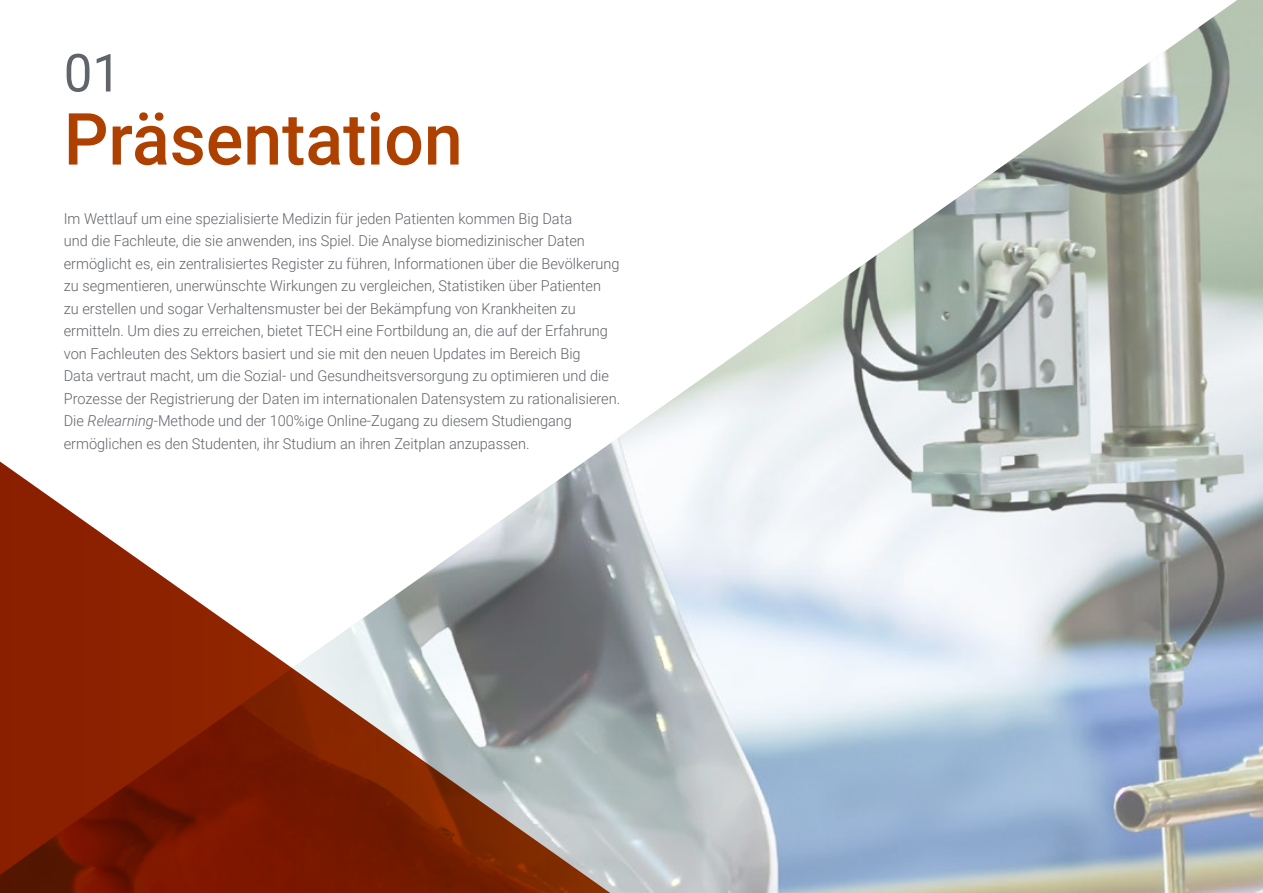
<style>
.page{position:relative;width:1263px;height:893px;background:#fff}
.page>*{position:absolute;margin:0;border:0;box-sizing:border-box;transform-origin:0 0}
.t1{font:500 72px "Roboto";color:#ae4000}
.t2{font:52.5px "Roboto";color:#61646a}
.t3{font:300 15px/22.5px "Roboto";color:#61646a}
.s1{font-style:italic}
</style>
<div class="page">
<img style="left:607px;top:0;width:656px;height:893px">
<svg style="left:0;top:446px;width:640px;height:447px"></svg>
<h2 class="t2" style="left:64px;top:36px;width:59px">01</h2>
<h1 class="t1" style="left:64px;top:89px;width:400px">Präsentation</h1>
<p class="t3" style="left:64px;top:207px;width:558px">Im Wettlauf um eine spezialisierte Medizin für jeden Patienten kommen Big Data<br>und die Fachleute, die sie anwenden, ins Spiel. Die Analyse biomedizinischer Daten ermöglicht es, ein zentralisiertes Register zu führen, Informationen über die Bevölkerung zu segmentieren, unerwünschte Wirkungen zu vergleichen, Statistiken über Patienten<br>zu erstellen und sogar Verhaltensmuster bei der Bekämpfung von Krankheiten zu ermitteln. Um dies zu erreichen, bietet TECH eine Fortbildung an, die auf der Erfahrung von Fachleuten des Sektors basiert und sie mit den neuen Updates im Bereich Big<br>Data vertraut macht, um die Sozial- und Gesundheitsversorgung zu optimieren und die Prozesse der Registrierung der Daten im internationalen Datensystem zu rationalisieren.<br>Die <span class="s1">Relearning</span>-Methode und der 100%ige Online-Zugang zu diesem Studiengang ermöglichen es den Studenten, ihr Studium an ihren Zeitplan anzupassen.</p>
</div>
